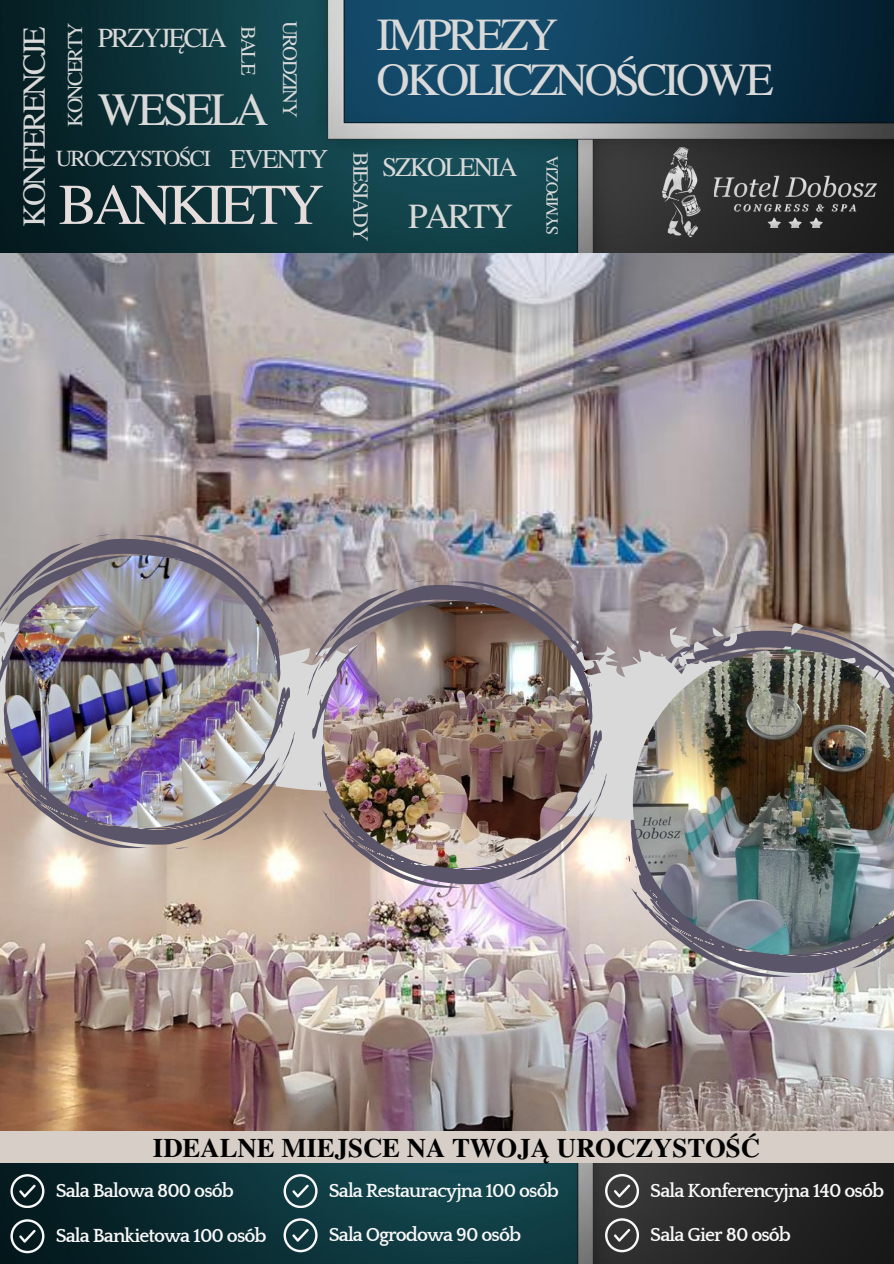
<style>
.page{position:relative;width:894px;height:1264px;background:#fff}
.page>*{position:absolute;margin:0;border:0;box-sizing:border-box;transform-origin:0 0}
.t1{font:57.6px "Te X Gyre Termes";letter-spacing:-.07em;color:#e6dddd}
.t2{font:46.2px "Te X Gyre Termes";letter-spacing:-.07em;color:#d9d9d9}
.t3{font:45.9px/45.2px "Te X Gyre Termes";letter-spacing:-.07em;color:#d9d9d9}
.t4{font:35.1px "Te X Gyre Termes";letter-spacing:-.07em;color:#d9d9d9}
.t5{font:31.95px "Te X Gyre Termes";letter-spacing:-.07em;color:#d9d9d9}
.t6{font:27.45px "Te X Gyre Termes";letter-spacing:-.07em;color:#d9d9d9}
.t7{font:27px "Te X Gyre Termes";letter-spacing:-.07em;color:#d9d9d9}
.t8{font:26.85px "Te X Gyre Termes";letter-spacing:-.07em;color:#d9d9d9}
.t9{font:700 26.7px "Te X Gyre Termes";color:#000}
.t10{font:22.95px "Te X Gyre Termes";letter-spacing:-.07em;color:#d9d9d9}
.t11{font:21.6px "Te X Gyre Termes";letter-spacing:-.07em;color:#d9d9d9}
.t12{font:21.3px "Te X Gyre Termes";letter-spacing:-.07em;color:#d9d9d9}
.t13{font:20.7px "Te X Gyre Termes";color:#d9d9d9}
.t14{font:20.55px "Te X Gyre Termes";letter-spacing:-.07em;color:#d9d9d9}
.t15{font:700 19.5px "Quattrocento";letter-spacing:-.045em;color:#f8f8f8}
.t16{font:16.95px "Te X Gyre Termes";letter-spacing:-.07em;color:#d9d9d9}
</style>
<div class="page">
<div style="left:0;top:0;width:893px;height:1263px;background:#d7cec7"></div>
<img style="left:0;top:0;width:893px;height:1130px">
<img style="left:618px;top:147px;width:121px;height:93px">
<img style="left:0;top:1163px;width:893px;height:100px">
<img style="left:714px;top:168px;width:161px;height:59px">
<svg style="left:614px;top:826px;width:279px;height:151px"></svg>
<svg style="left:295px;top:611px;width:598px;height:215px;background:#aea6a5"></svg>
<svg style="left:791px;top:620px;width:12px;height:16px"></svg>
<svg style="left:669px;top:627px;width:69px;height:22px;background:#9c969b"></svg>
<img style="left:632px;top:649px;width:261px;height:305px">
<svg style="left:307px;top:580px;width:299px;height:308px;background:#a3999c"></svg>
<img style="left:323px;top:601px;width:267px;height:267px;border-radius:50%">
<svg style="left:0;top:534px;width:295px;height:315px;background:#9b9091"></svg>
<img style="left:6px;top:555px;width:272px;height:273px;border-radius:50%">
<svg style="left:10px;top:1174px;width:34px;height:33px"></svg>
<svg style="left:10px;top:1219px;width:34px;height:33px"></svg>
<svg style="left:283px;top:1174px;width:36px;height:77px;background:#3f6065"></svg>
<svg style="left:605px;top:1218px;width:33px;height:33px"></svg>
<svg style="left:605px;top:1173px;width:33px;height:34px"></svg>
<h3 class="t3" style="left:376px;top:9px;width:399px">IMPREZY<br>OKOLICZNOŚCIOWE</h3>
<h3 class="t6" style="left:98px;top:18px;width:131px">PRZYJĘCIA</h3>
<p class="t14" style="left:305px;top:21px;width:98px;rotate:90deg">URODZINY</p>
<p class="t12" style="left:60px;top:127px;width:106px;rotate:-90deg">KONCERTY</p>
<h3 class="t5" style="left:11px;top:227px;width:202px;rotate:-90deg">KONFERENCJE</h3>
<p class="t13" style="left:263px;top:26px;width:51px;rotate:90deg">BALE</p>
<h2 class="t2" style="left:98px;top:76px;width:172px">WESELA</h2>
<p class="t10" style="left:56px;top:142px;width:157px">UROCZYSTOŚCI</p>
<h3 class="t7" style="left:230px;top:139px;width:100px">EVENTY</h3>
<h3 class="t8" style="left:382px;top:148px;width:137px">SZKOLENIA</h3>
<p class="t11" style="left:376px;top:152px;width:91px;rotate:90deg">BIESIADY</p>
<p class="t16" style="left:540px;top:235px;width:81px;rotate:-90deg">SYMPOZJA</p>
<h1 class="t1" style="left:59px;top:163px;width:267px">BANKIETY</h1>
<h3 class="t4" style="left:408px;top:191px;width:107px">PARTY</h3>
<h3 class="t9" style="left:153px;top:1126px;width:608px">IDEALNE MIEJSCE NA TWOJĄ UROCZYSTOŚĆ</h3>
<p class="t15" style="left:56px;top:1180px;width:180px">Sala Balowa 800 osób</p>
<p class="t15" style="left:56px;top:1225px;width:212px">Sala Bankietowa 100 osób</p>
<p class="t15" style="left:650px;top:1180px;width:235px">Sala Konferencyjna 140 osób</p>
<p class="t15" style="left:329px;top:1180px;width:231px">Sala Restauracyjna 100 osób</p>
<p class="t15" style="left:329px;top:1224px;width:194px">Sala Ogrodowa 90 osób</p>
<p class="t15" style="left:650px;top:1224px;width:142px">Sala Gier 80 osób</p>
</div>
